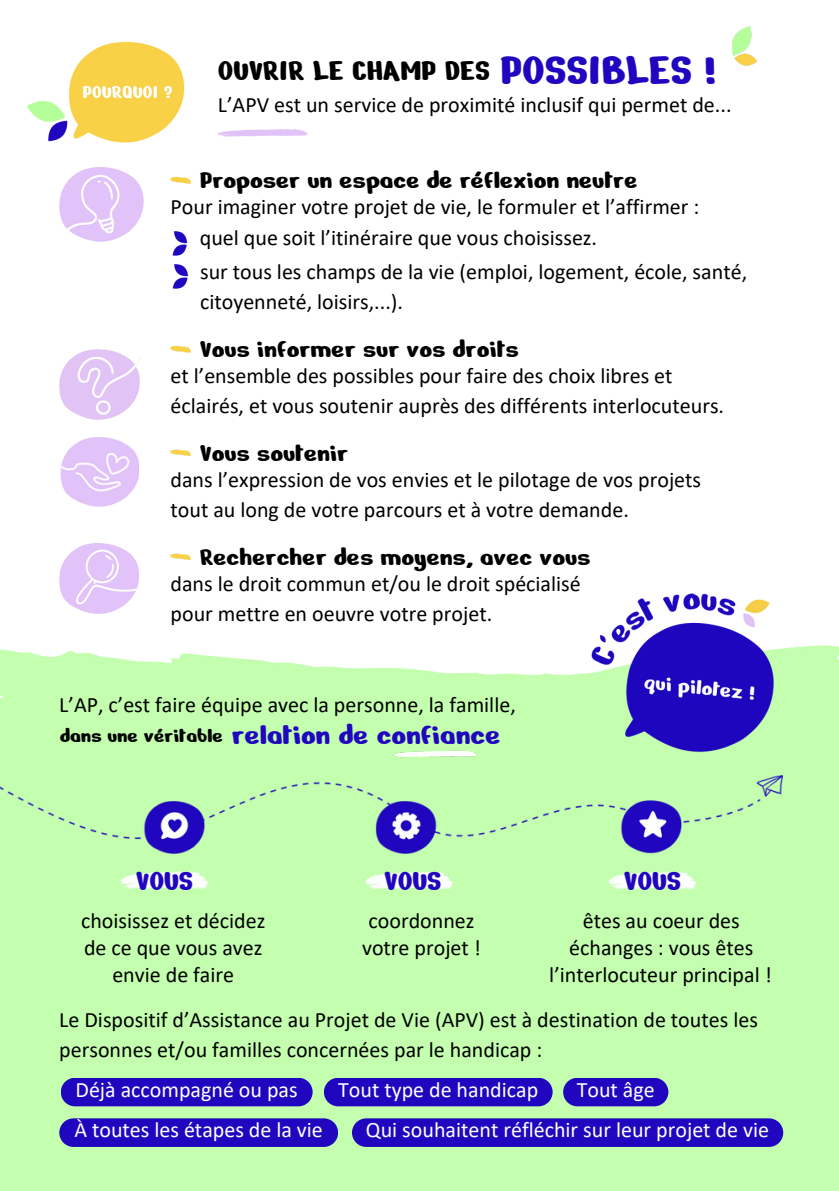
<style>
.page{position:relative;width:839px;height:1191px;background:#fff}
.page>*{position:absolute;margin:0;border:0;box-sizing:border-box;transform-origin:0 0}
.t1{font:47.8px "Nerko One";color:#2006bf}
.t2{font:32.6px "Nerko One";color:#000}
.t3{font:31.2px "Nerko One";color:#2006bf}
.t4{font:27.2px "Nerko One";color:#000}
.t5{font:22px/30px "Calibri";color:#000}
.t6{font:22px "Calibri";color:#fff}
.t7{font:21.8px "Nerko One";color:#000}
</style>
<div class="page">
<img style="left:0;top:543px;width:838px;height:648px">
<img style="left:27px;top:41px;width:158px;height:102px">
<img style="left:218px;top:129px;width:90px;height:8px">
<img style="left:732px;top:26px;width:25px;height:40px">
<img style="left:565px;top:569px;width:262px;height:258px">
<img style="left:59px;top:168px;width:84px;height:73px">
<img style="left:170px;top:177px;width:20px;height:7px">
<img style="left:172px;top:231px;width:16px;height:25px">
<img style="left:172px;top:264px;width:17px;height:25px">
<img style="left:59px;top:349px;width:82px;height:70px">
<img style="left:170px;top:346px;width:20px;height:7px">
<img style="left:170px;top:449px;width:20px;height:7px">
<img style="left:60px;top:437px;width:79px;height:69px">
<img style="left:170px;top:553px;width:20px;height:8px">
<img style="left:59px;top:544px;width:80px;height:76px">
<img style="left:394px;top:748px;width:82px;height:6px">
<img style="left:0;top:754px;width:782px;height:99px">
<img style="left:120px;top:869px;width:88px;height:26px">
<img style="left:365px;top:869px;width:88px;height:26px">
<img style="left:608px;top:869px;width:88px;height:26px">
<div style="left:61px;top:1078px;width:251px;height:28px;background:#2006bf"></div>
<div style="left:324px;top:1078px;width:228px;height:28px;background:#2006bf"></div>
<div style="left:563px;top:1078px;width:105px;height:28px;background:#2006bf"></div>
<svg style="left:59px;top:1118px;width:279px;height:29px;background:#250fbe"></svg>
<svg style="left:352px;top:1118px;width:431px;height:29px;background:#240cbe"></svg>
<p class="t2" style="left:218px;top:51px;width:273px">OUVRIR LE CHAMP DES</p>
<p class="t1" style="left:500px;top:42px;width:217px">POSSIBLES !</p>
<p class="t5" style="left:218px;top:92px;width:515px">L’APV est un service de proximité inclusif qui permet de...</p>
<p class="t4" style="left:200px;top:164px;width:439px">Proposer un espace de réflexion neutre</p>
<p class="t5" style="left:170px;top:193px;width:530px">Pour imaginer votre projet de vie, le formuler et l’affirmer :</p>
<p class="t5" style="left:200px;top:225px;width:399px">quel que soit l’itinéraire que vous choisissez.</p>
<p class="t5" style="left:200px;top:259px;width:548px">sur tous les champs de la vie (emploi, logement, école, santé, citoyenneté, loisirs,...).</p>
<p class="t4" style="left:200px;top:333px;width:320px">Vous informer sur vos droits</p>
<p class="t5" style="left:170px;top:363px;width:555px">et l’ensemble des possibles pour faire des choix libres et éclairés, et vous soutenir auprès des différents interlocuteurs.</p>
<p class="t4" style="left:200px;top:437px;width:150px">Vous soutenir</p>
<h4 class="t5" style="left:170px;top:466px;width:532px">dans l’expression de vos envies et le pilotage de vos projets tout au long de votre parcours et à votre demande.</h4>
<p class="t4" style="left:200px;top:540px;width:392px">Rechercher des moyens, avec vous</p>
<p class="t5" style="left:170px;top:570px;width:412px">dans le droit commun et/ou le droit spécialisé pour mettre en oeuvre votre projet.</p>
<h3 class="t5" style="left:59px;top:691px;width:458px">L’AP, c’est faire équipe avec la personne, la famille,</h3>
<p class="t7" style="left:60px;top:722px;width:165px">dans une véritable</p>
<p class="t3" style="left:232px;top:716px;width:270px">relation de confiance</p>
<p class="t3" style="left:136px;top:862px;width:59px">VOUS</p>
<h2 class="t3" style="left:384px;top:862px;width:59px">VOUS</h2>
<p class="t3" style="left:623px;top:862px;width:59px">VOUS</p>
<p class="t5" style="left:81px;top:907px;width:186px">choisissez et décidez</p>
<p class="t5" style="left:84px;top:936px;width:180px;line-height:27px;text-align:center">de ce que vous avez envie de faire</p>
<p class="t5" style="left:362px;top:909px;width:120px;line-height:27px">coordonnez votre projet !</p>
<p class="t5" style="left:549px;top:909px;width:224px;line-height:27px;text-align:center">êtes au coeur des échanges : vous êtes l’interlocuteur principal !</p>
<p class="t5" style="left:59px;top:1007px;width:700px">Le Dispositif d’Assistance au Projet de Vie (APV) est à destination de toutes les personnes et/ou familles concernées par le handicap :</p>
<p class="t6" style="left:75px;top:1080px;width:224px">Déjà accompagné ou pas</p>
<p class="t6" style="left:338px;top:1080px;width:202px">Tout type de handicap</p>
<p class="t6" style="left:576px;top:1080px;width:79px">Tout âge</p>
<p class="t6" style="left:74px;top:1121px;width:250px">À toutes les étapes de la vie</p>
<p class="t6" style="left:366px;top:1121px;width:404px">Qui souhaitent réfléchir sur leur projet de vie</p>
</div>
